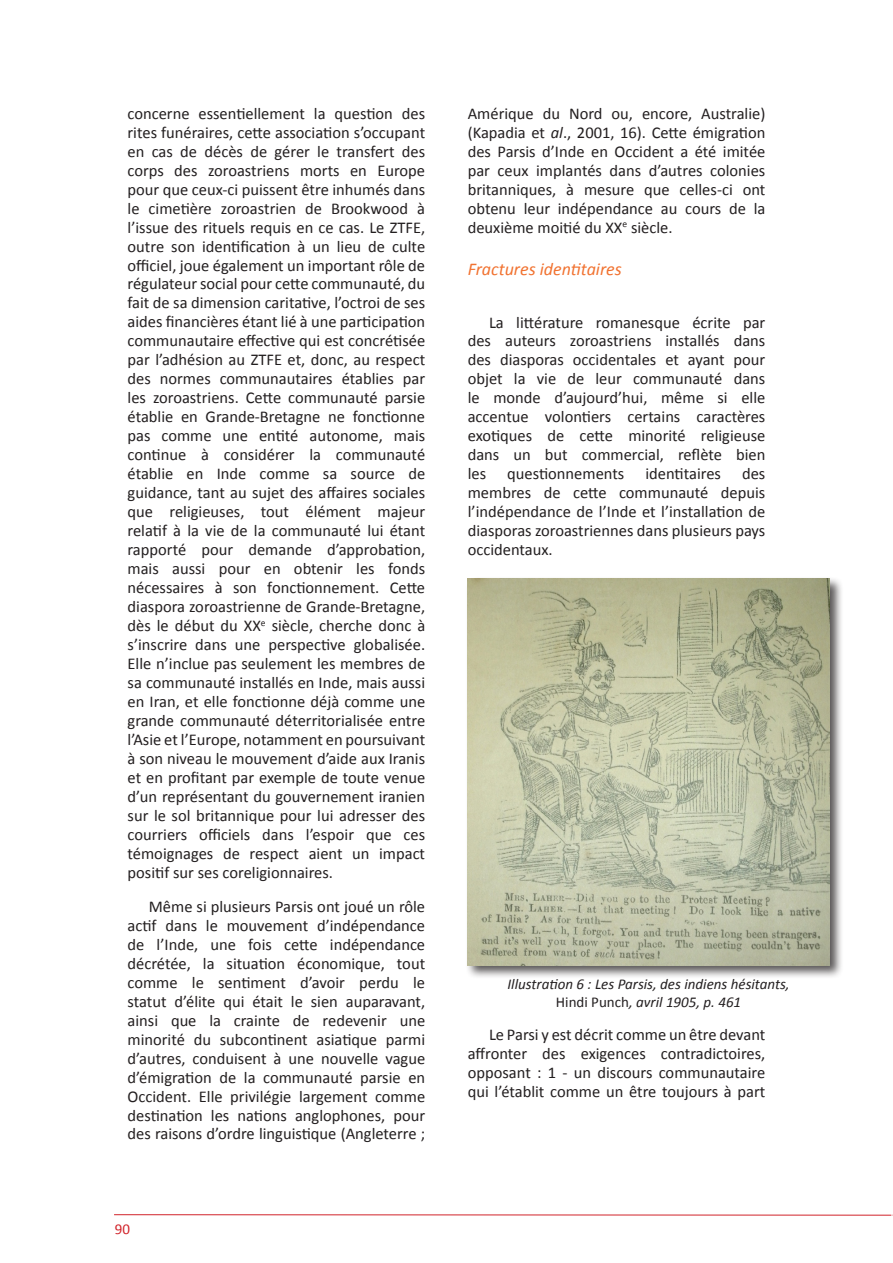
<style>
.page{position:relative;width:893px;height:1263px;background:#fff}
.page>*{position:absolute;margin:0;border:0;box-sizing:border-box;transform-origin:0 0}
.titre_2{font:italic 18px "Calibri";color:#f17230}
.Texte_article{font:16.5px/18.9px "Calibri";color:#231f20;text-align:justify}
.Légende{font:italic 15px "Calibri";color:#231f20}
.t1{font:15px "Calibri";color:#d1232a}
.s1{font-style:italic}
.s2{font-style:normal}
</style>
<div class="page">
<svg style="left:114px;top:1214px;width:779px;height:2px;background:#e79093"></svg>
<div style="left:465px;top:576px;width:378px;height:403px;background:#231f20;opacity:.75"></div>
<img style="left:468px;top:578px;width:361px;height:387px">
<p class="Texte_article" style="left:128px;top:104px;width:299px">concerne essentiellement la question des rites funéraires, cette association s’occupant en cas de décès de gérer le transfert des corps des zoroastriens morts en Europe pour que ceux-ci puissent être inhumés dans le cimetière zoroastrien de Brookwood à l’issue des rituels requis en ce cas. Le ZTFE, outre son identification à un lieu de culte officiel, joue également un important rôle de régulateur social pour cette communauté, du fait de sa dimension caritative, l’octroi de ses aides financières étant lié à une participation communautaire effective qui est concrétisée par l’adhésion au ZTFE et, donc, au respect des normes communautaires établies par les zoroastriens. Cette communauté parsie établie en Grande-Bretagne ne fonctionne pas comme une entité autonome, mais continue à considérer la communauté établie en Inde comme sa source de guidance, tant au sujet des affaires sociales que religieuses, tout élément majeur relatif à la vie de la communauté lui étant rapporté pour demande d’approbation, mais aussi pour en obtenir les fonds nécessaires à son fonctionnement. Cette diaspora zoroastrienne de Grande-Bretagne, dès le début du XX<sup>e</sup> siècle, cherche donc à s’inscrire dans une perspective globalisée.<br>Elle n’inclue pas seulement les membres de sa communauté installés en Inde, mais aussi en Iran, et elle fonctionne déjà comme une grande communauté déterritorialisée entre l’Asie et l’Europe, notamment en poursuivant à son niveau le mouvement d’aide aux Iranis et en profitant par exemple de toute venue d’un représentant du gouvernement iranien sur le sol britannique pour lui adresser des courriers officiels dans l’espoir que ces témoignages de respect aient un impact positif sur ses coreligionnaires.</p>
<p class="Texte_article" style="left:128px;top:897px;width:299px;text-indent:21px">Même si plusieurs Parsis ont joué un rôle actif dans le mouvement d’indépendance de l’Inde, une fois cette indépendance décrétée, la situation économique, tout comme le sentiment d’avoir perdu le statut d’élite qui était le sien auparavant, ainsi que la crainte de redevenir une minorité du subcontinent asiatique parmi d’autres, conduisent à une nouvelle vague d’émigration de la communauté parsie en Occident. Elle privilégie largement comme destination les nations anglophones, pour des raisons d’ordre linguistique (Angleterre ;</p>
<p class="t1" style="left:115px;top:1219px;width:17px">90</p>
<p class="Texte_article" style="left:468px;top:104px;width:299px">Amérique du Nord ou, encore, Australie) (Kapadia et <span class="s1">al</span>., 2001, 16). Cette émigration des Parsis d’Inde en Occident a été imitée par ceux implantés dans d’autres colonies britanniques, à mesure que celles-ci ont obtenu leur indépendance au cours de la deuxième moitié du XX<sup>e</sup> siècle.</p>
<p class="titre_2" style="left:468px;top:256px;width:156px">Fractures identitaires</p>
<p class="Texte_article" style="left:468px;top:313px;width:299px;text-indent:21px">La littérature romanesque écrite par des auteurs zoroastriens installés dans des diasporas occidentales et ayant pour objet la vie de leur communauté dans le monde d’aujourd’hui, même si elle accentue volontiers certains caractères exotiques de cette minorité religieuse dans un but commercial, reflète bien les</p>
<p class="Texte_article" style="left:468px;top:464px;width:299px;text-indent:274px">des membres de cette communauté depuis l’indépendance de l’Inde et l’installation de diasporas zoroastriennes dans plusieurs pays occidentaux.</p>
<p class="Texte_article" style="left:507px;top:464px;width:119px">questionnements</p>
<p class="Texte_article" style="left:645px;top:464px;width:77px">identitaires</p>
<p class="Légende" style="left:507px;top:974px;width:284px">Illustration 6 : Les Parsis, des indiens hésitants,</p>
<p class="Légende" style="left:556px;top:992px;width:187px"><span class="s2">Hindi Punch</span>, avril 1905, p. 461</p>
<p class="Texte_article" style="left:468px;top:1025px;width:299px;text-indent:21px">Le Parsi y est décrit comme un être devant affronter des exigences contradictoires, opposant : 1 - un discours communautaire qui l’établit comme un être toujours à part</p>
</div>
